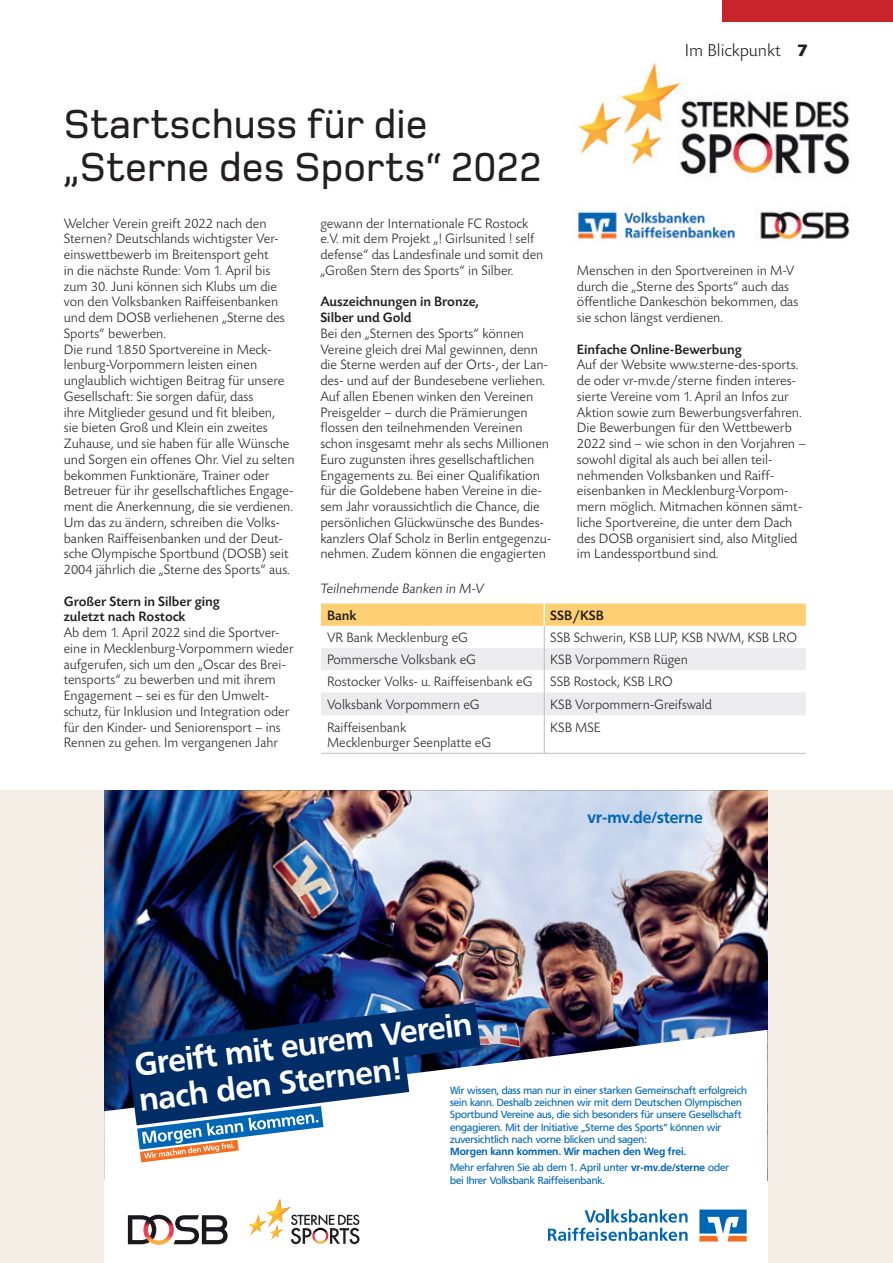
<style>
.page{position:relative;width:893px;height:1263px;background:#fff}
.page>*{position:absolute;margin:0;border:0;box-sizing:border-box;transform-origin:0 0}
.t1{font:500 42px/43.5px "Foundry Monoline";color:#231f20}
.t2{font:700 31.5px/35.4px "Frutiger VR";color:#fff}
.t3{font:300 18px "Today SB";color:#231f20}
.t4{font:700 16.05px "Frutiger VR";color:#0166b3}
.t5{font:300 14.25px/15.8px "Today SB";color:#231f20}
.t6{font:500 14.25px/15.8px "Today SB";color:#231f20}
.t7{font:10.35px/12.3px "Frutiger VR";color:#0166b3}
.t8{font:700 10.35px/16px "Frutiger VR";color:#0166b3}
.s1{font-weight:700}
.s2{font-weight:400}
</style>
<div class="page">
<div style="left:0;top:791px;width:893px;height:472px;background:#f3ede5"></div>
<div style="left:723px;top:0;width:170px;height:21px;background:#c8242b"></div>
<img style="left:104px;top:791px;width:663px;height:472px">
<svg style="left:321px;top:715px;width:485px;height:38px"></svg>
<svg style="left:321px;top:603px;width:485px;height:112px"></svg>
<hr style="left:544px;top:715px;width:1px;height:38px;background:#bcbdc0">
<hr style="left:321px;top:753px;width:223px;height:1px;background:#bcbdc0">
<hr style="left:544px;top:753px;width:262px;height:1px;background:#bcbdc0">
<img style="left:577px;top:63px;width:273px;height:177px">
<h1 class="t1" style="left:64px;top:101px;width:479px">Startschuss für die „Sterne des Sports“ 2022</h1>
<p class="t3" style="left:685px;top:41px;width:125px">Im Blickpunkt <span class="s1">7</span></p>
<p class="t5" style="left:64px;top:216px;width:232px">Welcher Verein greift 2022 nach den Sternen? Deutschlands wichtigster Ver&shy;einswettbewerb im Breitensport geht<br>in die nächste Runde: Vom 1. April bis zum 30. Juni können sich Klubs um die von den Volksbanken Raiffeisenbanken und dem DOSB verliehenen „Sterne des Sports“ bewerben.<br>Die rund 1.850 Sportvereine in Meck&shy;lenburg-Vorpommern leisten einen unglaublich wichtigen Beitrag für unsere Gesellschaft: Sie sorgen dafür, dass<br>ihre Mitglieder gesund und fit bleiben,<br>sie bieten Groß und Klein ein zweites Zuhause, und sie haben für alle Wünsche und Sorgen ein offenes Ohr. Viel zu selten bekommen Funktionäre, Trainer oder Betreuer für ihr gesellschaftliches Engage&shy;ment die Anerkennung, die sie verdienen.<br>Um das zu ändern, schreiben die Volks&shy;banken Raiffeisenbanken und der Deut&shy;sche Olympische Sportbund (DOSB) seit 2004 jährlich die „Sterne des Sports“ aus.</p>
<p class="t6" style="left:64px;top:594px;width:158px">Großer Stern in Silber ging zuletzt nach Rostock</p>
<p class="t5" style="left:64px;top:625px;width:232px">Ab dem 1. April 2022 sind die Sportver&shy;eine in Mecklenburg-Vorpommern wieder aufgerufen, sich um den „Oscar des Brei&shy;tensports“ zu bewerben und mit ihrem Engagement – sei es für den Umwelt&shy;schutz, für Inklusion und Integration oder für den Kinder- und Seniorensport – ins Rennen zu gehen. Im vergangenen Jahr</p>
<p class="t5" style="left:320px;top:216px;width:224px">gewann der Internationale FC Rostock e.V. mit dem Projekt „! Girlsunited ! self defense“ das Landesfinale und somit den „Großen Stern des Sports“ in Silber.</p>
<p class="t6" style="left:320px;top:294px;width:160px">Auszeichnungen in Bronze,<br>Silber und Gold</p>
<p class="t5" style="left:320px;top:326px;width:233px">Bei den „Sternen des Sports“ können Vereine gleich drei Mal gewinnen, denn die Sterne werden auf der Orts-, der Lan&shy;des- und auf der Bundesebene verliehen.<br>Auf allen Ebenen winken den Vereinen Preisgelder – durch die Prämierungen flossen den teilnehmenden Vereinen schon insgesamt mehr als sechs Millionen Euro zugunsten ihres gesellschaftlichen Engagements zu. Bei einer Qualifikation für die Goldebene haben Vereine in die&shy;sem Jahr voraussichtlich die Chance, die persönlichen Glückwünsche des Bundes&shy;kanzlers Olaf Scholz in Berlin entgegenzu&shy;nehmen. Zudem können die engagierten</p>
<p class="t5" style="left:320px;top:582px;width:167px">Teilnehmende Banken in M-V</p>
<p class="t5" style="left:577px;top:263px;width:223px">Menschen in den Sportvereinen in M-V durch die „Sterne des Sports“ auch das öffentliche Dankeschön bekommen, das sie schon längst verdienen.</p>
<p class="t6" style="left:577px;top:342px;width:167px">Einfache Online-Bewerbung</p>
<p class="t5" style="left:577px;top:357px;width:231px">Auf der Website www.sterne-des-sports. de oder vr-mv.de/sterne finden interes&shy;sierte Vereine vom 1. April an Infos zur Aktion sowie zum Bewerbungsverfahren.<br>Die Bewerbungen für den Wettbewerb 2022 sind – wie schon in den Vorjahren – sowohl digital als auch bei allen teil&shy;nehmenden Volksbanken und Raiff&shy;eisenbanken in Mecklenburg-Vorpom&shy;mern möglich. Mitmachen können sämt&shy;liche Sportvereine, die unter dem Dach des DOSB organisiert sind, also Mitglied im Landessportbund sind.</p>
<p class="t6" style="left:327px;top:608px;width:31px">Bank</p>
<p class="t6" style="left:550px;top:608px;width:55px">SSB/KSB</p>
<p class="t5" style="left:327px;top:630px;width:142px">VR Bank Mecklenburg eG</p>
<p class="t5" style="left:550px;top:630px;width:248px">SSB Schwerin, KSB LUP, KSB NWM, KSB LRO</p>
<p class="t5" style="left:327px;top:652px;width:150px">Pommersche Volksbank eG</p>
<p class="t5" style="left:327px;top:649px;width:362px;line-height:22.2px;text-indent:223px">KSB Vorpommern Rügen<br>Rostocker Volks- u. Raiffeisenbank eG SSB Rostock, KSB LRO<br>Volksbank Vorpommern eG</p>
<p class="t5" style="left:550px;top:697px;width:163px">KSB Vorpommern-Greifswald</p>
<p class="t5" style="left:327px;top:720px;width:166px">Raiffeisenbank<br>Mecklenburger Seenplatte eG</p>
<p class="t5" style="left:550px;top:720px;width:52px">KSB MSE</p>
<p class="t4" style="left:587px;top:808px;width:117px">vr-mv.de/sterne</p>
<h2 class="t2" style="left:133px;top:1048px;width:341px;rotate:-7deg">Greift mit eurem Verein nach den Sternen!</h2>
<p class="t7" style="left:450px;top:1084px;width:298px">Wir wissen, dass man nur in einer starken Gemeinschaft erfolgreich sein kann. Deshalb zeichnen wir mit dem Deutschen Olympischen Sportbund Vereine aus, die sich besonders für unsere Gesellschaft engagieren. Mit der Initiative „Sterne des Sports“ können wir zuversichtlich nach vorne blicken und sagen:</p>
<p class="t8" style="left:450px;top:1143px;width:280px">Morgen kann kommen. Wir machen den Weg frei.<br><span class="s2">Mehr erfahren Sie ab dem 1. April unter</span> vr-mv.de/sterne <span class="s2">oder</span></p>
<p class="t7" style="left:450px;top:1174px;width:156px">bei Ihrer Volksbank Raiffeisenbank.</p>
</div>
